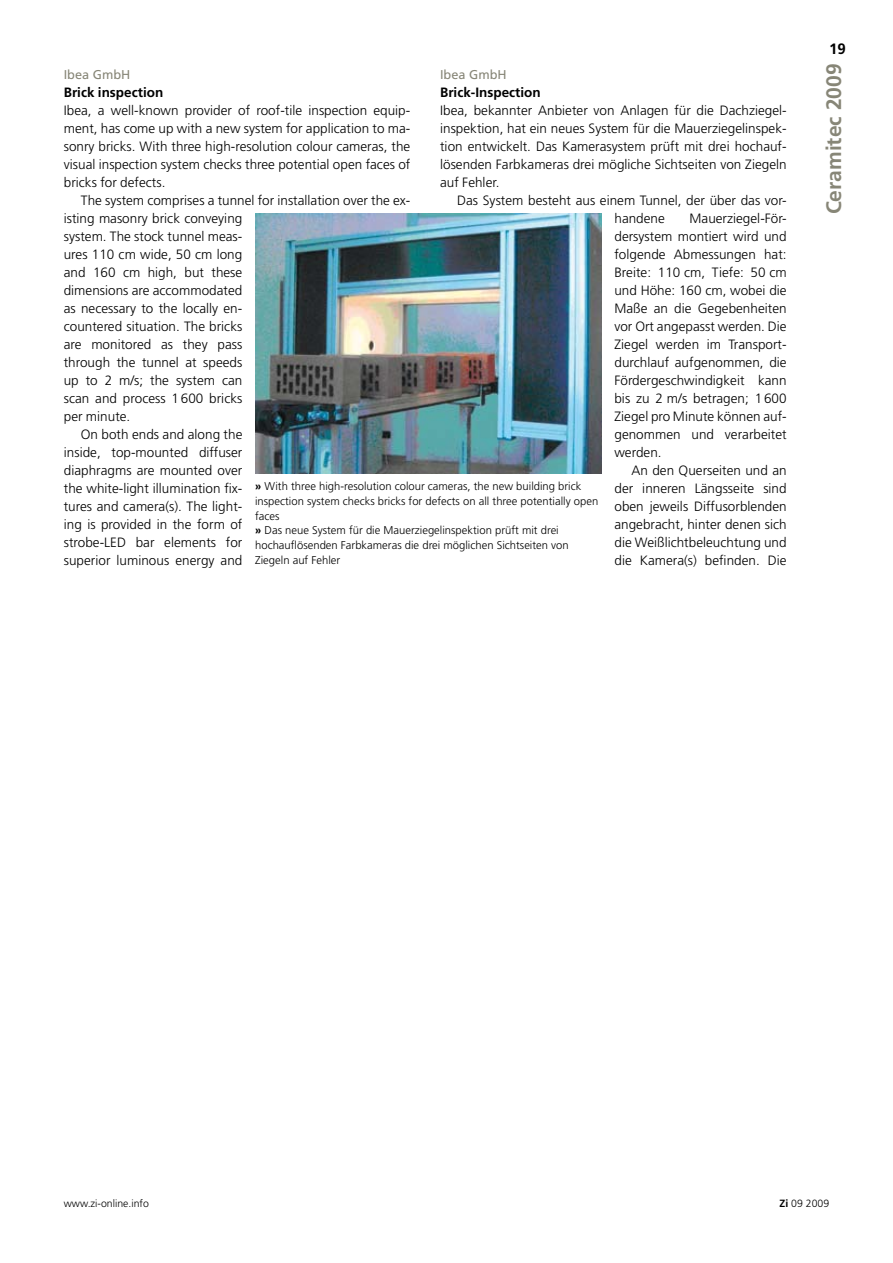
<style>
.page{position:relative;width:893px;height:1263px;background:#fff}
.page>*{position:absolute;margin:0;border:0;box-sizing:border-box;transform-origin:0 0}
.t1{font:700 21px "Frutiger LT Std";color:#878677}
.t2{font:700 15px "Frutiger LT Std";color:#000}
.t3{font:300 13.5px/18px "Frutiger LT Std";color:#000;text-align:justify}
.t4{font:700 13.5px "Frutiger LT Std";color:#000}
.t5{font:12.75px "Frutiger LT Std";color:#878677}
.t6{font:300 11.25px/15px "Frutiger LT Std";color:#000}
.t7{font:300 10.5px "Frutiger LT Std";color:#000}
.s1{font-weight:700}
</style>
<div class="page">
<img style="left:255px;top:214px;width:347px;height:259px">
<p class="t5" style="left:64px;top:67px;width:68px">Ibea GmbH</p>
<p class="t4" style="left:64px;top:85px;width:101px">Brick inspection</p>
<p class="t3" style="left:64px;top:102px;width:348px">Ibea, a well-known provider of roof-tile inspection equip&shy;ment, has come up with a new system for application to ma&shy;sonry bricks. With three high-resolution colour cameras, the visual inspection system checks three potential open faces of bricks for defects.</p>
<p class="t3" style="left:81px;top:192px;width:331px">The system comprises a tunnel for installation over the ex-</p>
<p class="t3" style="left:64px;top:210px;width:180px">isting masonry brick conveying</p>
<p class="t3" style="left:64px;top:228px;width:180px">system. The stock tunnel meas-</p>
<p class="t3" style="left:64px;top:246px;width:180px">ures 110 cm wide, 50 cm long</p>
<p class="t3" style="left:64px;top:264px;width:180px">and 160 cm high, but these</p>
<p class="t3" style="left:64px;top:282px;width:180px">dimensions are accommodated</p>
<p class="t3" style="left:64px;top:300px;width:180px">as necessary to the locally en-</p>
<p class="t3" style="left:64px;top:318px;width:180px">countered situation. The bricks</p>
<p class="t3" style="left:64px;top:336px;width:180px">are monitored as they pass</p>
<p class="t3" style="left:64px;top:354px;width:180px">through the tunnel at speeds</p>
<p class="t3" style="left:64px;top:372px;width:180px">up to 2 m/s; the system can</p>
<p class="t3" style="left:64px;top:390px;width:180px">scan and process 1600 bricks</p>
<p class="t3" style="left:64px;top:408px;width:68px">per minute.</p>
<p class="t3" style="left:81px;top:426px;width:163px">On both ends and along the</p>
<p class="t3" style="left:64px;top:444px;width:180px">inside, top-mounted diffuser</p>
<p class="t3" style="left:64px;top:462px;width:180px">diaphragms are mounted over</p>
<p class="t3" style="left:64px;top:480px;width:180px">the white-light illumination fix-</p>
<p class="t3" style="left:64px;top:498px;width:180px">tures and camera(s). The light-</p>
<p class="t3" style="left:64px;top:516px;width:180px">ing is provided in the form of</p>
<p class="t3" style="left:64px;top:534px;width:180px">strobe-LED bar elements for</p>
<p class="t3" style="left:64px;top:552px;width:180px">superior luminous energy and</p>
<p class="t5" style="left:440px;top:67px;width:68px">Ibea GmbH</p>
<p class="t4" style="left:440px;top:85px;width:102px">Brick-Inspection</p>
<p class="t3" style="left:440px;top:102px;width:348px">Ibea, bekannter Anbieter von Anlagen für die Dachziegel&shy;inspektion, hat ein neues System für die Mauerziegelinspek&shy;tion entwickelt. Das Kamerasystem prüft mit drei hochauf&shy;lösenden Farbkameras drei mögliche Sichtseiten von Ziegeln auf Fehler.</p>
<p class="t3" style="left:614px;top:192px;width:174px;text-indent:-157px">Das System besteht aus einem Tunnel, der über das vor&shy;handene</p>
<p class="t3" style="left:614px;top:210px;width:174px;text-indent:75px">Mauerziegel-För&shy;dersystem montiert wird und folgende Abmessungen hat:<br>Breite: 110 cm, Tiefe: 50 cm und Höhe: 160 cm, wobei die Maße an die Gegebenheiten vor Ort angepasst werden. Die Ziegel werden im Transport&shy;durchlauf aufgenommen, die Fördergeschwindigkeit kann bis zu 2 m/s betragen; 1600<br>Ziegel pro Minute können auf&shy;genommen und verarbeitet werden.</p>
<p class="t3" style="left:614px;top:462px;width:174px;text-indent:17px">An den Querseiten und an der inneren Längsseite sind oben jeweils Diffusorblenden angebracht, hinter denen sich die Weißlichtbeleuchtung und die Kamera(s) befinden. Die</p>
<p class="t6" style="left:255px;top:479px;width:345px"><span class="s1">»</span> With three high-resolution colour cameras, the new building brick inspection system checks bricks for defects on all three potentially open faces</p>
<p class="t6" style="left:255px;top:523px;width:315px"><span class="s1">»</span> Das neue System für die Mauerziegelinspektion prüft mit drei hochauflösenden Farbkameras die drei möglichen Sichtseiten von<br>Ziegeln auf Fehler</p>
<p class="t2" style="left:829px;top:40px;width:18px">19</p>
<h1 class="t1" style="left:821px;top:214px;width:152px;rotate:-90deg">Ceramitec 2009</h1>
<p class="t7" style="left:64px;top:1197px;width:87px">www.zi-online.info</p>
<p class="t7" style="left:780px;top:1197px;width:51px"><span class="s1">Zi</span> 09 2009</p>
</div>
